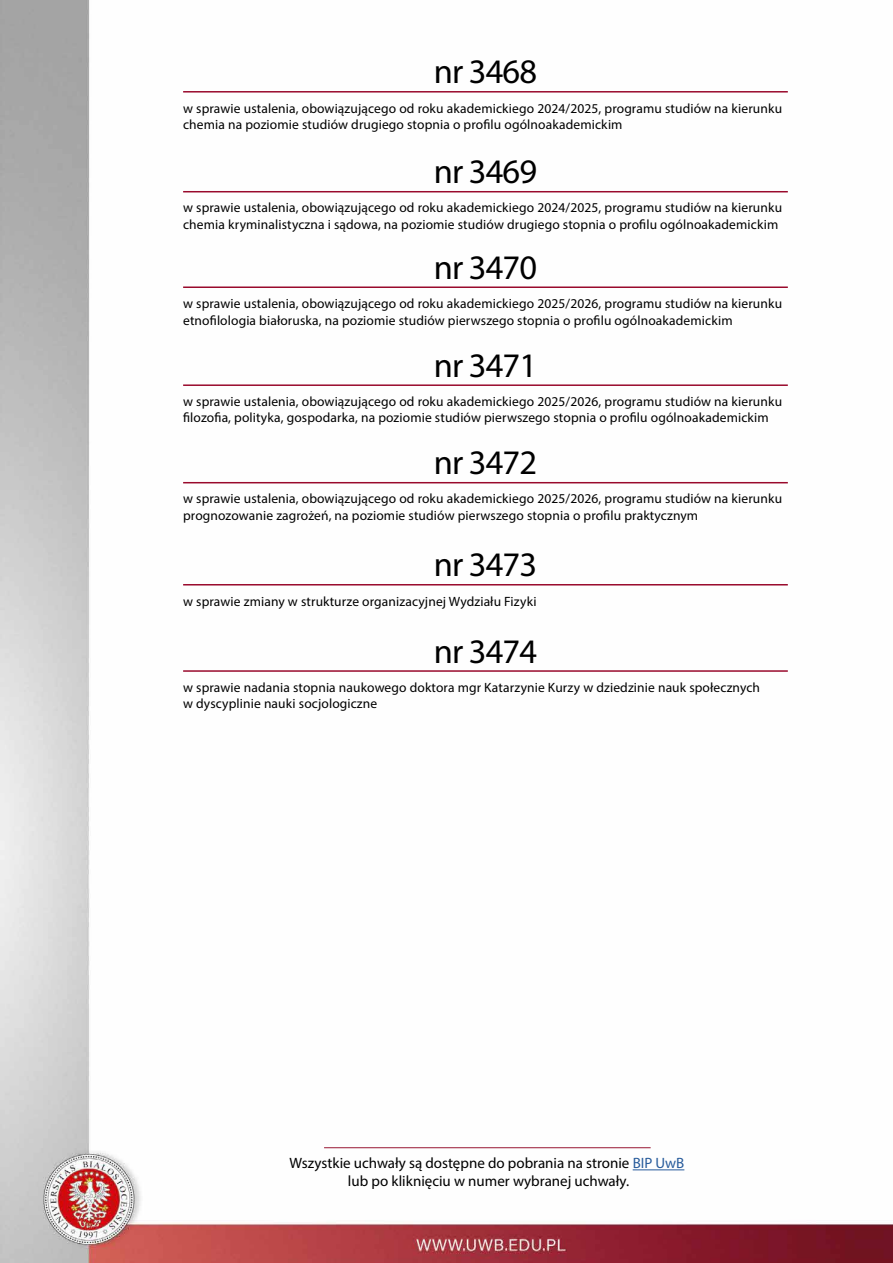
<style>
.page{position:relative;width:893px;height:1263px;background:#fff}
.page>*{position:absolute;margin:0;border:0;box-sizing:border-box;transform-origin:0 0}
.Nr_uchwały_z_kreską{font:34.5px "Myriad Pro";letter-spacing:-.025em;color:#000}
.Default{font:15px/18px "Myriad Pro";color:#000;text-align:center}
.Informator{font:13.5px/16.5px "Myriad Pro";letter-spacing:.01em;color:#000}
.s1{color:#275b9b}
</style>
<div class="page">
<img style="left:0;top:0;width:893px;height:1263px">
<hr style="left:183px;top:91px;width:605px;height:2px;background:#990a2c">
<hr style="left:183px;top:191px;width:605px;height:1px;background:#990a2c">
<hr style="left:183px;top:286px;width:605px;height:2px;background:#990a2c">
<hr style="left:183px;top:384px;width:605px;height:2px;background:#990a2c">
<hr style="left:183px;top:482px;width:605px;height:1px;background:#990a2c">
<hr style="left:183px;top:584px;width:605px;height:1px;background:#990a2c">
<hr style="left:183px;top:670px;width:605px;height:2px;background:#990a2c">
<hr style="left:633px;top:1169px;width:51px;height:1px;background:#275b9b">
<hr style="left:324px;top:1147px;width:327px;height:1px;background:#981732">
<p class="Nr_uchwały_z_kreską" style="left:434px;top:50px;width:105px">nr 3468</p>
<p class="Informator" style="left:183px;top:100px;width:600px">w sprawie ustalenia, obowiązującego od roku akademickiego 2024/2025, programu studiów na kierunku chemia na poziomie studiów drugiego stopnia o profilu ogólnoakademickim</p>
<p class="Nr_uchwały_z_kreską" style="left:434px;top:150px;width:105px">nr 3469</p>
<p class="Informator" style="left:183px;top:199px;width:600px">w sprawie ustalenia, obowiązującego od roku akademickiego 2024/2025, programu studiów na kierunku chemia kryminalistyczna i sądowa, na poziomie studiów drugiego stopnia o profilu ogólnoakademickim</p>
<p class="Nr_uchwały_z_kreską" style="left:434px;top:246px;width:105px">nr 3470</p>
<p class="Informator" style="left:183px;top:295px;width:600px">w sprawie ustalenia, obowiązującego od roku akademickiego 2025/2026, programu studiów na kierunku etnofilologia białoruska, na poziomie studiów pierwszego stopnia o profilu ogólnoakademickim</p>
<p class="Nr_uchwały_z_kreską" style="left:434px;top:344px;width:105px">nr 3471</p>
<p class="Informator" style="left:183px;top:393px;width:600px">w sprawie ustalenia, obowiązującego od roku akademickiego 2025/2026, programu studiów na kierunku filozofia, polityka, gospodarka, na poziomie studiów pierwszego stopnia o profilu ogólnoakademickim</p>
<p class="Nr_uchwały_z_kreską" style="left:434px;top:441px;width:105px">nr 3472</p>
<p class="Informator" style="left:183px;top:490px;width:600px">w sprawie ustalenia, obowiązującego od roku akademickiego 2025/2026, programu studiów na kierunku prognozowanie zagrożeń, na poziomie studiów pierwszego stopnia o profilu praktycznym</p>
<p class="Nr_uchwały_z_kreską" style="left:434px;top:543px;width:105px">nr 3473</p>
<p class="Informator" style="left:183px;top:592px;width:355px">w sprawie zmiany w strukturze organizacyjnej Wydziału Fizyki</p>
<p class="Nr_uchwały_z_kreską" style="left:434px;top:630px;width:105px">nr 3474</p>
<p class="Informator" style="left:183px;top:679px;width:578px">w sprawie nadania stopnia naukowego doktora mgr Katarzynie Kurzy w dziedzinie nauk społecznych w dyscyplinie nauki socjologiczne</p>
<p class="Default" style="left:289px;top:1154px;width:396px">Wszystkie uchwały są dostępne do pobrania na stronie <span class="s1">BIP UwB </span>lub po kliknięciu w numer wybranej uchwały.</p>
</div>
